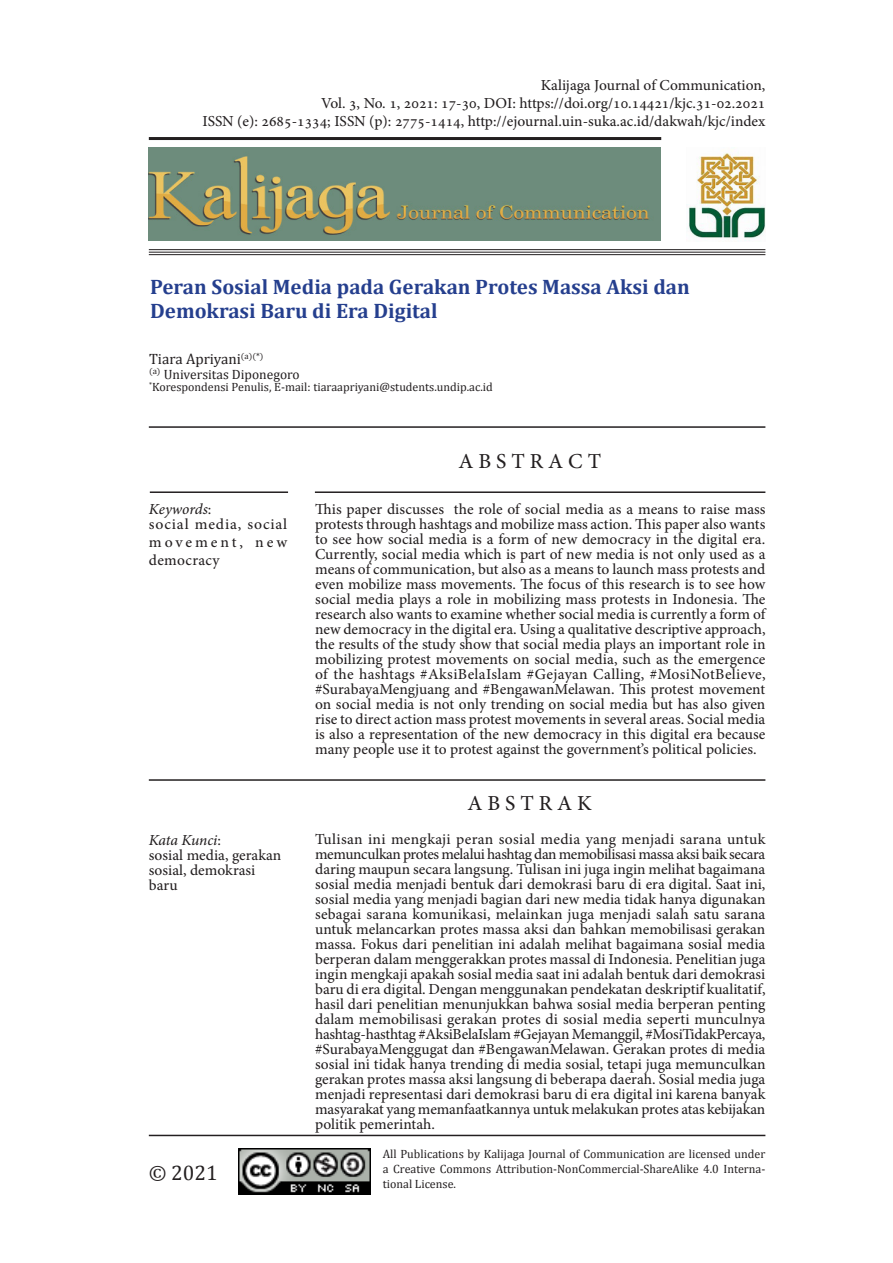
<style>
.page{position:relative;width:893px;height:1263px;background:#fff}
.page>*{position:absolute;margin:0;border:0;box-sizing:border-box;transform-origin:0 0}
.JUDUL{font:700 21px/24px "Cambria";color:#253f8e}
.Judul{font:21px "Adobe Hebrew";color:#231f20}
.t1{font:21px "Cambria Math";color:#231f20}
.ABSTRACT{font:15px/15px "Adobe Hebrew";color:#231f20;text-align:justify}
.NAMA_PENULIS{font:15px "Cambria Math";color:#231f20}
.ABSTRACT-2{font:italic 15px "Adobe Hebrew";letter-spacing:-.01em;color:#231f20}
.NAMA_PENULIS-2{font:13.5px "Cambria Math";color:#231f20}
.KORESPONDENSI_PENULI{font:12px/15px "Cambria Math";color:#231f20;text-align:justify}
.s1{font-style:normal}
</style>
<div class="page">
<hr style="left:149px;top:249px;width:616px;height:1px;background:#231f20">
<hr style="left:149px;top:252px;width:616px;height:1px;background:#231f20">
<hr style="left:149px;top:254px;width:616px;height:1px;background:#231f20">
<img style="left:149px;top:148px;width:511px;height:92px">
<hr style="left:149px;top:137px;width:512px;height:3px;background:#231f20">
<img style="left:687px;top:153px;width:78px;height:88px">
<img style="left:238px;top:1148px;width:132px;height:47px">
<hr style="left:149px;top:779px;width:616px;height:2px;background:#231f20">
<hr style="left:149px;top:1135px;width:616px;height:1px;background:#231f20">
<hr style="left:149px;top:426px;width:616px;height:2px;background:#231f20">
<hr style="left:315px;top:491px;width:450px;height:2px;background:#231f20">
<hr style="left:150px;top:491px;width:138px;height:2px;background:#231f20">
<p class="ABSTRACT" style="left:202px;top:76px;width:564px;line-height:18px;text-align:right">Kalijaga Journal of Communication,<br>Vol. 3, No. 1, 2021: 17-30, DOI: https://doi.org/10.14421/kjc.31-02.2021<br>ISSN (e): 2685-1334; ISSN (p): 2775-1414, http://ejournal.uin-suka.ac.id/dakwah/kjc/index</p>
<p class="JUDUL" style="left:150px;top:274px;width:541px">Peran Sosial Media pada Gerakan Protes Massa Aksi dan<br>Demokrasi Baru di Era Digital</p>
<p class="NAMA_PENULIS" style="left:149px;top:350px;width:116px">Tiara Apriyani<sup>(a)(*)</sup></p>
<p class="NAMA_PENULIS-2" style="left:149px;top:366px;width:152px"><sup>(a)</sup> Universitas Diponegoro</p>
<p class="KORESPONDENSI_PENULI" style="left:149px;top:379px;width:345px"><sup>*</sup>Korespondensi Penulis, E-mail: tiaraapriyani@students.undip.ac.id</p>
<p class="ABSTRACT-2" style="left:149px;top:500px;width:64px">Keywords<span class="s1">:</span></p>
<p class="ABSTRACT" style="left:149px;top:515px;width:140px;line-height:18px">social media, social movement, new democracy</p>
<p class="ABSTRACT-2" style="left:149px;top:831px;width:74px">Kata Kunci<span class="s1">:</span></p>
<p class="ABSTRACT" style="left:149px;top:848px;width:134px;text-align:left">sosial media, gerakan sosial, demokrasi baru</p>
<h1 class="t1" style="left:149px;top:1160px;width:71px">© 2021</h1>
<p class="Judul" style="left:458px;top:448px;width:144px">A B S T R A C T</p>
<p class="ABSTRACT" style="left:315px;top:501px;width:452px">This paper discusses the role of social media as a means to raise mass protests through hashtags and mobilize mass action. This paper also wants to see how social media is a form of new democracy in the digital era.<br>Currently, social media which is part of new media is not only used as a means of communication, but also as a means to launch mass protests and even mobilize mass movements. The focus of this research is to see how social media plays a role in mobilizing mass protests in Indonesia. The research also wants to examine whether social media is currently a form of new democracy in the digital era. Using a qualitative descriptive approach, the results of the study show that social media plays an important role in mobilizing protest movements on social media, such as the emergence of the hashtags #AksiBelaIslam #Gejayan Calling, #MosiNotBelieve, #SurabayaMengjuang and #BengawanMelawan. This protest movement on social media is not only trending on social media but has also given rise to direct action mass protest movements in several areas. Social media is also a representation of the new democracy in this digital era because many people use it to protest against the government’s political policies.</p>
<p class="Judul" style="left:467px;top:790px;width:126px">A B S T R A K</p>
<p class="ABSTRACT" style="left:315px;top:832px;width:452px">Tulisan ini mengkaji peran sosial media yang menjadi sarana untuk memunculkan protes melalui hashtag dan memobilisasi massa aksi baik secara daring maupun secara langsung. Tulisan ini juga ingin melihat bagaimana sosial media menjadi bentuk dari demokrasi baru di era digital. Saat ini, sosial media yang menjadi bagian dari new media tidak hanya digunakan sebagai sarana komunikasi, melainkan juga menjadi salah satu sarana untuk melancarkan protes massa aksi dan bahkan memobilisasi gerakan massa. Fokus dari penelitian ini adalah melihat bagaimana sosial media berperan dalam menggerakkan protes massal di Indonesia. Penelitian juga ingin mengkaji apakah sosial media saat ini adalah bentuk dari demokrasi baru di era digital. Dengan menggunakan pendekatan deskriptif kualitatif, hasil dari penelitian menunjukkan bahwa sosial media berperan penting dalam memobilisasi gerakan protes di sosial media seperti munculnya hashtag-hasthtag #AksiBelaIslam #Gejayan Memanggil, #MosiTidakPercaya, #SurabayaMenggugat dan #BengawanMelawan. Gerakan protes di media sosial ini tidak hanya trending di media sosial, tetapi juga memunculkan gerakan protes massa aksi langsung di beberapa daerah. Sosial media juga menjadi representasi dari demokrasi baru di era digital ini karena banyak masyarakat yang memanfaatkannya untuk melakukan protes atas kebijakan politik pemerintah.</p>
<p class="KORESPONDENSI_PENULI" style="left:383px;top:1146px;width:384px">All Publications by Kalijaga Journal of Communication are licensed under a Creative Commons Attribution-NonCommercial-ShareAlike 4.0 Interna&shy;tional License.</p>
</div>
